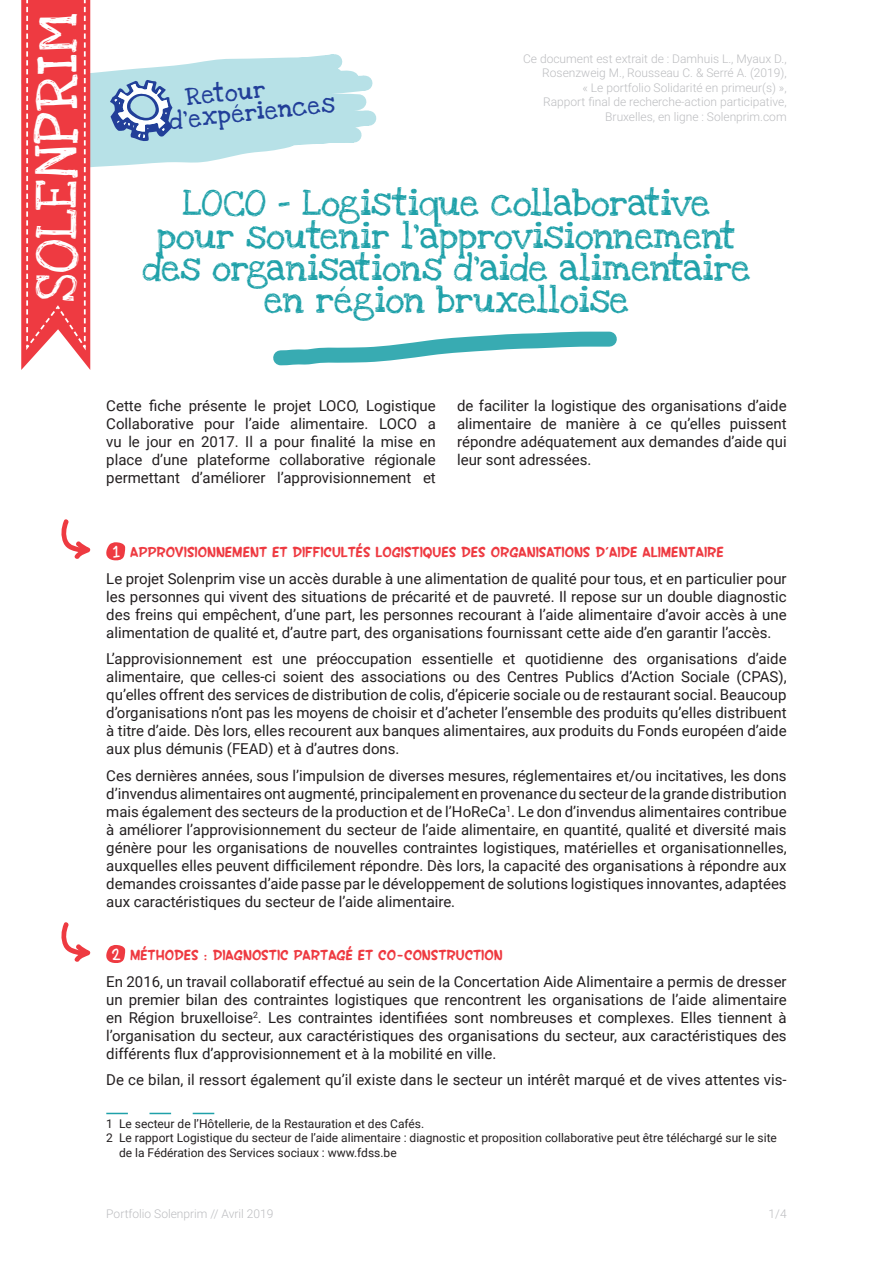
<style>
.page{position:relative;width:893px;height:1263px;background:#fff}
.page>*{position:absolute;margin:0;border:0;box-sizing:border-box;transform-origin:0 0}
.t1{font:43.2px "Love Ya Like A Sister";letter-spacing:.02em;color:#fff}
.t2{font:27px/32.4px "Love Ya Like A Sister";color:#1fa1a9;text-align:center}
.t3{font:18px/21.6px "Love Ya Like A Sister Solid";color:#223f99}
.t4{font:15px/18px "Roboto";color:#231f20;text-align:justify}
.t5{font:700 15px "SF Wonder Comic";color:#ee3a41}
.t6{font:300 12px/14.4px "Roboto";color:#bcbdc0;text-align:right}
.t7{font:12px "Roboto";color:#231f20}
.s1{font-family:"Swagger";font-size:16.8px;color:#fff}
</style>
<div class="page">
<svg style="left:106px;top:1113px;width:108px;height:1px"></svg>
<svg style="left:106px;top:542px;width:19px;height:19px"></svg>
<svg style="left:106px;top:945px;width:19px;height:18px"></svg>
<svg style="left:21px;top:0;width:596px;height:370px"></svg>
<svg style="left:61px;top:519px;width:30px;height:40px"></svg>
<svg style="left:61px;top:922px;width:30px;height:40px"></svg>
<h1 class="t1" style="left:21px;top:302px;width:290px;rotate:-90deg">SOLENPRIM</h1>
<p class="t3" style="left:166px;top:89px;width:167px;text-indent:18px;rotate:-6deg">Retour d’expériences</p>
<p class="t6" style="left:523px;top:51px;width:265px">Ce document est extrait de : Damhuis L., Myaux D., Rosenzweig M., Rousseau C. &amp; Serré A. (2019),<br>« Le portfolio Solidarité en primeur(s) »,<br>Rapport final de recherche-action participative, Bruxelles, en ligne : Solenprim.com</p>
<h2 class="t2" style="left:142px;top:188px;width:609px">LOCO – Logistique collaborative pour soutenir l’approvisionnement des organisations d’aide alimentaire en région bruxelloise</h2>
<p class="t4" style="left:106px;top:396px;width:331px">Cette fiche présente le projet LOCO, Logistique Collaborative pour l’aide alimentaire. LOCO a vu le jour en 2017. Il a pour finalité la mise en place d’une plateforme collaborative régionale permettant d’améliorer l’approvisionnement et</p>
<p class="t4" style="left:457px;top:396px;width:331px">de faciliter la logistique des organisations d’aide alimentaire de manière à ce qu’elles puissent répondre adéquatement aux demandes d’aide qui leur sont adressées.</p>
<p class="t5" style="left:112px;top:542px;width:613px"><span class="s1">1</span> APPROVISIONNEMENT ET DIFFICULTÉS LOGISTIQUES DES ORGANISATIONS D’AIDE ALIMENTAIRE</p>
<p class="t4" style="left:106px;top:569px;width:682px">Le projet Solenprim vise un accès durable à une alimentation de qualité pour tous, et en particulier pour les personnes qui vivent des situations de précarité et de pauvreté. Il repose sur un double diagnostic des freins qui empêchent, d’une part, les personnes recourant à l’aide alimentaire d’avoir accès à une alimentation de qualité et, d’autre part, des organisations fournissant cette aide d’en garantir l’accès.</p>
<p class="t4" style="left:106px;top:649px;width:682px">L’approvisionnement est une préoccupation essentielle et quotidienne des organisations d’aide alimentaire, que celles-ci soient des associations ou des Centres Publics d’Action Sociale (CPAS), qu’elles offrent des services de distribution de colis, d’épicerie sociale ou de restaurant social. Beaucoup d’organisations n’ont pas les moyens de choisir et d’acheter l’ensemble des produits qu’elles distribuent à titre d’aide. Dès lors, elles recourent aux banques alimentaires, aux produits du Fonds européen d’aide aux plus démunis (FEAD) et à d’autres dons.</p>
<p class="t4" style="left:106px;top:766px;width:682px">Ces dernières années, sous l’impulsion de diverses mesures, réglementaires et/ou incitatives, les dons d’invendus alimentaires ont augmenté, principalement en provenance du secteur de la grande distribution mais également des secteurs de la production et de l’HoReCa<sup>1</sup>. Le don d’invendus alimentaires contribue à améliorer l’approvisionnement du secteur de l’aide alimentaire, en quantité, qualité et diversité mais génère pour les organisations de nouvelles contraintes logistiques, matérielles et organisationnelles, auxquelles elles peuvent difficilement répondre. Dès lors, la capacité des organisations à répondre aux demandes croissantes d’aide passe par le développement de solutions logistiques innovantes, adaptées aux caractéristiques du secteur de l’aide alimentaire.</p>
<p class="t5" style="left:112px;top:945px;width:392px"><span class="s1">2</span> MÉTHODES : DIAGNOSTIC PARTAGÉ ET CO-CONSTRUCTION</p>
<p class="t4" style="left:106px;top:972px;width:682px">En 2016, un travail collaboratif effectué au sein de la Concertation Aide Alimentaire a permis de dresser un premier bilan des contraintes logistiques que rencontrent les organisations de l’aide alimentaire en Région bruxelloise<sup>2</sup>. Les contraintes identifiées sont nombreuses et complexes. Elles tiennent à l’organisation du secteur, aux caractéristiques des organisations du secteur, aux caractéristiques des différents flux d’approvisionnement et à la mobilité en ville.</p>
<p class="t4" style="left:106px;top:1070px;width:682px">De ce bilan, il ressort également qu’il existe dans le secteur un intérêt marqué et de vives attentes vis-</p>
<p class="t7" style="left:106px;top:1115px;width:319px">1 Le secteur de l’Hôtellerie, de la Restauration et des Cafés.</p>
<p class="t7" style="left:106px;top:1129px;width:672px">2 Le rapport Logistique du secteur de l’aide alimentaire : diagnostic et proposition collaborative peut être téléchargé sur le site</p>
<p class="t7" style="left:119px;top:1144px;width:279px">de la Fédération des Services sociaux : www.fdss.be</p>
<p class="t6" style="left:106px;top:1206px;width:169px">Portfolio Solenprim // Avril 2019</p>
<p class="t6" style="left:769px;top:1206px;width:20px">1/4</p>
</div>
